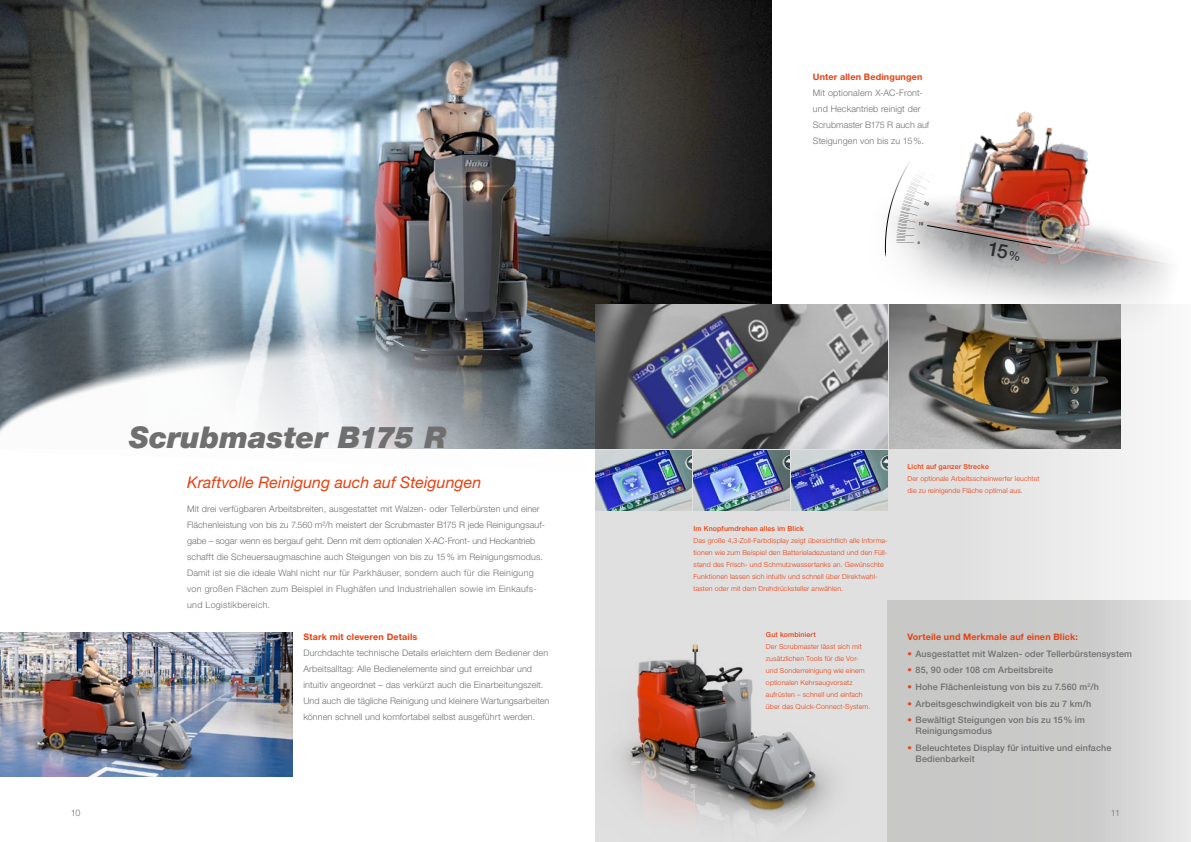
<style>
.page{position:relative;width:1191px;height:842px;background:#fff}
.page>*{position:absolute;margin:0;border:0;box-sizing:border-box;transform-origin:0 0}
.t1{font:italic 900 30px "Helvetica Neue LT Std";letter-spacing:-.005em;color:#706f6f}
.t2{font:italic 16px "Helvetica Neue LT Std";color:#e74011}
.t3{font:300 9px/16px "Helvetica Neue LT Std";letter-spacing:.01em;color:#706f6f}
.t4{font:500 9px/11px "Helvetica Neue LT Std";letter-spacing:.01em;color:#706f6f}
.t5{font:700 9px "Helvetica Neue LT Std";letter-spacing:.02em;color:#e74011}
.t6{font:300 7px/12px "Helvetica Neue LT Std";letter-spacing:.02em;color:#e74011}
.t7{font:500 7px "Helvetica Neue LT Std";letter-spacing:.02em;color:#e74011}
.s1{color:#e74011}
</style>
<div class="page">
<img style="left:0;top:0;width:771px;height:304px">
<img style="left:0;top:235px;width:610px;height:214px">
<svg style="left:595px;top:415px;width:596px;height:427px;background:#dbdada"></svg>
<svg style="left:884px;top:111px;width:285px;height:304px"></svg>
<img style="left:0;top:632px;width:292px;height:144px">
<img style="left:889px;top:304px;width:231px;height:144px">
<img style="left:595px;top:640px;width:264px;height:202px">
<img style="left:595px;top:304px;width:292px;height:144px">
<img style="left:595px;top:450px;width:96px;height:61px">
<img style="left:693px;top:450px;width:96px;height:61px">
<img style="left:791px;top:450px;width:96px;height:61px">
<img style="left:896px;top:180px;width:155px;height:81px">
<h1 class="t1" style="left:129px;top:419px;width:319px">Scrubmaster B175 R</h1>
<h2 class="t2" style="left:187px;top:473px;width:296px">Kraftvolle Reinigung auch auf Steigungen</h2>
<p class="t3" style="left:187px;top:501px;width:359px">Mit drei verfügbaren Arbeitsbreiten, ausgestattet mit Walzen- oder Tellerbürsten und einer Flächenleistung von bis zu 7.560 m²/h meistert der Scrubmaster B175 R jede Reinigungsauf&shy;gabe – sogar wenn es bergauf geht. Denn mit dem optionalen X-AC-Front- und Heckantrieb schafft die Scheuersaugmaschine auch Steigungen von bis zu 15% im Reinigungsmodus.<br>Damit ist sie die ideale Wahl nicht nur für Parkhäuser, sondern auch für die Reinigung von großen Flächen zum Beispiel in Flughäfen und Industriehallen sowie im Einkaufs&shy;und Logistikbereich.</p>
<p class="t5" style="left:303px;top:631px;width:115px">Stark mit cleveren Details</p>
<p class="t3" style="left:303px;top:645px;width:247px">Durchdachte technische Details erleichtern dem Bediener den Arbeitsalltag: Alle Bedienelemente sind gut erreichbar und intuitiv angeordnet – das verkürzt auch die Einarbeitungszeit.<br>Und auch die tägliche Reinigung und kleinere Wartungsarbeiten können schnell und komfortabel selbst ausgeführt werden.</p>
<p class="t5" style="left:813px;top:71px;width:111px">Unter allen Bedingungen</p>
<p class="t3" style="left:813px;top:85px;width:118px">Mit optionalem X-AC-Front&shy;und Heckantrieb reinigt der<br>Scrubmaster B175 R auch auf<br>Steigungen von bis zu 15%.</p>
<p class="t7" style="left:693px;top:524px;width:112px">Im Knopfumdrehen alles im Blick</p>
<p class="t6" style="left:693px;top:534px;width:196px">Das große 4,3-Zoll-Farbdisplay zeigt übersichtlich alle Informa&shy;tionen wie zum Beispiel den Batterieladezustand und den Füll&shy;stand des Frisch- und Schmutzwassertanks an. Gewünschte Funktionen lassen sich intuitiv und schnell über Direktwahl&shy;tasten oder mit dem Drehdrücksteller anwählen.</p>
<p class="t7" style="left:766px;top:630px;width:51px">Gut kombiniert</p>
<p class="t6" style="left:766px;top:640px;width:106px">Der Scrubmaster lässt sich mit zusätzlichen Tools für die Vor&shy;und Sonderreinigung wie einem optionalen Kehrsaugvorsatz aufrüsten – schnell und einfach über das Quick-Connect-System.</p>
<p class="t7" style="left:907px;top:462px;width:83px">Licht auf ganzer Strecke</p>
<p class="t6" style="left:907px;top:472px;width:134px">Der optionale Arbeitsscheinwerfer leuchtet die zu reinigende Fläche optimal aus.</p>
<p class="t5" style="left:907px;top:631px;width:172px">Vorteile und Merkmale auf einen Blick:</p>
<p class="t4" style="left:907px;top:648px;width:226px"><span class="s1">•</span> Ausgestattet mit Walzen- oder Tellerbürstensystem</p>
<p class="t4" style="left:907px;top:665px;width:147px"><span class="s1">•</span> 85, 90 oder 108 cm Arbeitsbreite</p>
<p class="t4" style="left:907px;top:681px;width:193px"><span class="s1">•</span> Hohe Flächenleistung von bis zu 7.560 m<sup>2</sup>/h</p>
<p class="t4" style="left:907px;top:698px;width:185px"><span class="s1">•</span> Arbeitsgeschwindigkeit von bis zu 7 km/h</p>
<p class="t4" style="left:915px;top:715px;width:171px;text-indent:-8px"><span class="s1">•</span> Bewältigt Steigungen von bis zu 15% im<br>Reinigungsmodus</p>
<p class="t4" style="left:915px;top:742px;width:197px;text-indent:-8px"><span class="s1">•</span> Beleuchtetes Display für intuitive und einfache<br>Bedienbarkeit</p>
<p class="t3" style="left:71px;top:805px;width:11px">10</p>
<p class="t3" style="left:1111px;top:805px;width:11px">11</p>
</div>
